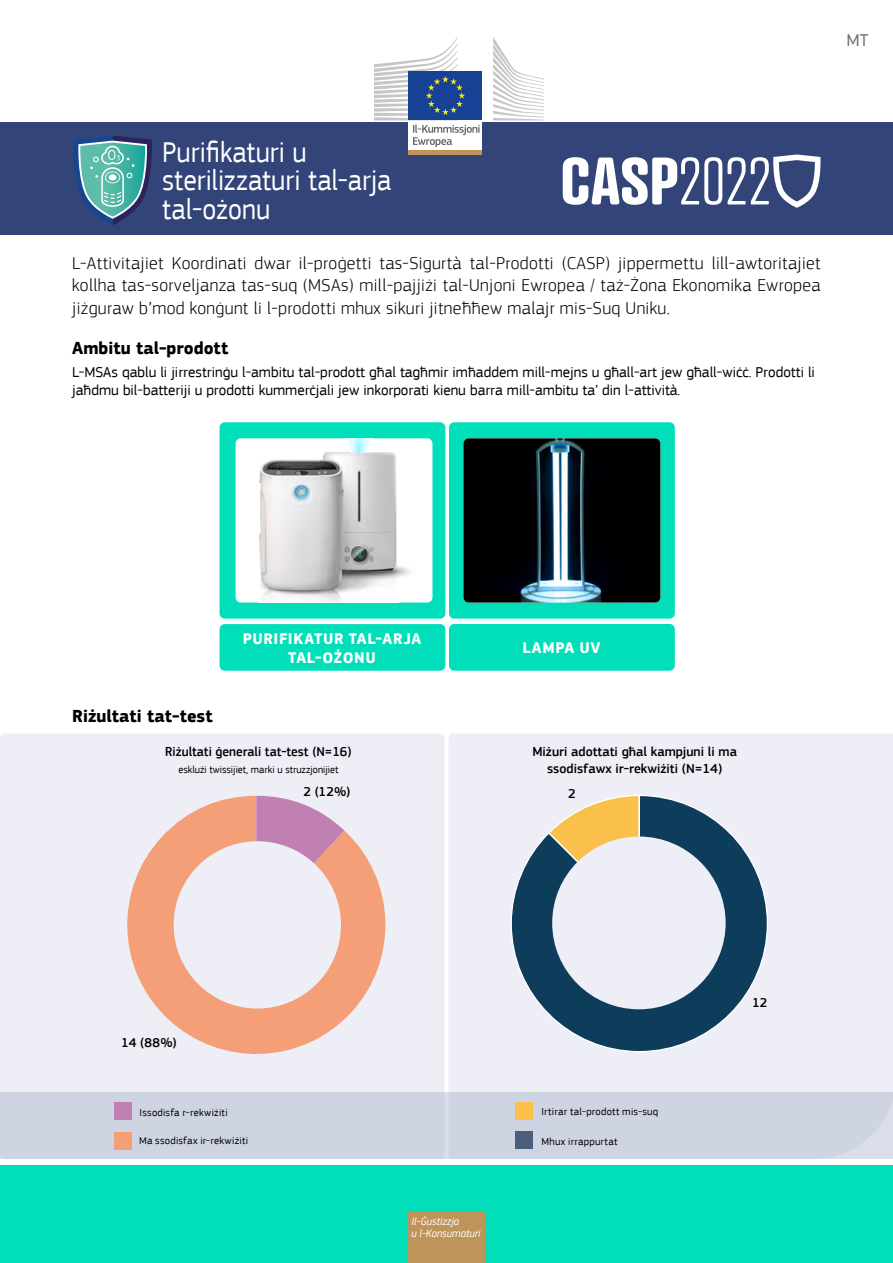
<style>
.page{position:relative;width:893px;height:1263px;background:#fff}
.page>*{position:absolute;margin:0;border:0;box-sizing:border-box;transform-origin:0 0}
.t1{font:30px/28.5px "EC Square Sans Pro";color:#fff;scale:.92 1}
.t2{font:300 18px/22.5px "EC Square Sans Pro";letter-spacing:.02em;color:#000;text-align:justify}
.t3{font:700 18px "EC Square Sans Pro";color:#000}
.t4{font:18px "EC Square Sans Pro";color:#706f6f}
.t5{font:700 15.9px/18.3px "EC Square Sans Pro";letter-spacing:.04em;color:#fff;text-align:center}
.t6{font:15px/18px "EC Square Sans Pro";color:#000}
.t7{font:500 13.5px/16.5px "EC Square Sans Pro";color:#000;text-align:center}
.t8{font:500 13.35px "EC Square Sans Pro";letter-spacing:.01em;color:#000}
.t9{font:italic 11.25px/12px "EC Square Sans Pro";color:#fff;scale:.93 1}
.t10{font:10.5px "EC Square Sans Pro";letter-spacing:.02em;color:#000}
.t11{font:10.5px "EC Square Sans Pro";color:#000}
</style>
<div class="page">
<div style="left:0;top:734px;width:445px;height:425px;background:#edeef6;border-radius:4px"></div>
<div style="left:449px;top:734px;width:444px;height:358px;background:#edeef6"></div>
<div style="left:0;top:1092px;width:893px;height:67px;background:#cfd4e3"></div>
<div style="left:0;top:121px;width:893px;height:114px;background:#334578"></div>
<div style="left:0;top:1165px;width:893px;height:98px;background:#00dfba"></div>
<div style="left:408px;top:1212px;width:77px;height:51px;background:#bf945b"></div>
<svg style="left:563px;top:157px;width:159px;height:48px"></svg>
<svg style="left:728px;top:154px;width:92px;height:54px"></svg>
<div style="left:220px;top:624px;width:225px;height:47px;background:#00dfba;border-radius:5px"></div>
<div style="left:449px;top:624px;width:226px;height:47px;background:#00dfba;border-radius:5px"></div>
<div style="left:220px;top:422px;width:225px;height:197px;background:#00dfba;border-radius:5px"></div>
<div style="left:449px;top:422px;width:226px;height:197px;background:#00dfba;border-radius:5px"></div>
<img style="left:463px;top:438px;width:197px;height:164px">
<div style="left:236px;top:438px;width:196px;height:164px;background:#fff;border-radius:5px"></div>
<img style="left:347px;top:438px;width:21px;height:8px">
<img style="left:349px;top:446px;width:19px;height:145px">
<img style="left:324px;top:450px;width:26px;height:152px">
<img style="left:368px;top:452px;width:26px;height:136px">
<img style="left:320px;top:454px;width:4px;height:146px">
<img style="left:394px;top:454px;width:4px;height:126px">
<img style="left:268px;top:459px;width:52px;height:140px">
<img style="left:260px;top:461px;width:8px;height:137px">
<svg style="left:398px;top:567px;width:12px;height:10px"></svg>
<svg style="left:50px;top:121px;width:297px;height:104px"></svg>
<div style="left:516px;top:1132px;width:17px;height:17px;background:#495e7a"></div>
<div style="left:516px;top:1102px;width:17px;height:17px;background:#fbbf4b"></div>
<svg style="left:127px;top:796px;width:259px;height:258px"></svg>
<svg style="left:256px;top:796px;width:88px;height:67px"></svg>
<div style="left:115px;top:1103px;width:17px;height:17px;background:#c080b2"></div>
<div style="left:115px;top:1133px;width:17px;height:17px;background:#f49f77"></div>
<svg style="left:510px;top:794px;width:259px;height:259px;background:#748a94"></svg>
<div style="left:552px;top:836px;width:174px;height:173px;background:#edeef6;border-radius:50%"></div>
<div style="left:409px;top:119px;width:73px;height:33px;background:linear-gradient(to right,#fff,#fff)"></div>
<hr style="left:409px;top:151px;width:73px;height:4px;background:#bf945b">
<svg style="left:493px;top:37px;width:51px;height:83px"></svg>
<div style="left:409px;top:71px;width:73px;height:49px;background:#164194"></div>
<svg style="left:374px;top:37px;width:106px;height:110px"></svg>
<p class="t4" style="left:846px;top:30px;width:23px">MT</p>
<h1 class="t1" style="left:162px;top:138px;width:250px">Purifikaturi u sterilizzaturi tal-arja tal-ożonu</h1>
<p class="t2" style="left:72px;top:251px;width:750px">L-Attivitajiet Koordinati dwar il-proġetti tas-Sigurtà tal-Prodotti (CASP) jippermettu lill-awtoritajiet kollha tas-sorveljanza tas-suq (MSAs) mill-pajjiżi tal-Unjoni Ewropea / taż-Żona Ekonomika Ewropea jiżguraw b’mod konġunt li l-prodotti mhux sikuri jitneħħew malajr mis-Suq Uniku.</p>
<p class="t3" style="left:72px;top:337px;width:158px">Ambitu tal-prodott</p>
<p class="t6" style="left:72px;top:363px;width:744px">L-MSAs qablu li jirrestrinġu l-ambitu tal-prodott għal tagħmir imħaddem mill-mejns u għall-art jew għall-wiċċ. Prodotti li jaħdmu bil-batteriji u prodotti kummerċjali jew inkorporati kienu barra mill-ambitu ta’ din l-attività.</p>
<p class="t3" style="left:72px;top:705px;width:142px">Riżultati tat-test</p>
<p class="t5" style="left:243px;top:630px;width:180px">PURIFIKATUR TAL-ARJA<br>TAL-OŻONU</p>
<p class="t5" style="left:522px;top:639px;width:80px">LAMPA UV</p>
<p class="t7" style="left:165px;top:744px;width:188px">Riżultati ġenerali tat-test (N=16)</p>
<p class="t7" style="left:532px;top:744px;width:206px">Miżuri adottati għal kampjuni li ma ssodisfawx ir-rekwiżiti (N=14)</p>
<p class="t11" style="left:178px;top:763px;width:161px">esklużi twissijiet, marki u struzzjonijiet</p>
<p class="t8" style="left:303px;top:783px;width:48px">2 (12%)</p>
<p class="t8" style="left:568px;top:786px;width:9px">2</p>
<p class="t8" style="left:121px;top:1035px;width:57px">14 (88%)</p>
<p class="t10" style="left:140px;top:1107px;width:90px">Issodisfa r-rekwiżiti</p>
<p class="t10" style="left:139px;top:1135px;width:111px">Ma ssodisfax ir-rekwiżiti</p>
<p class="t9" style="left:411px;top:1215px;width:76px">Il-Ġustizzja<br>u l-Konsumaturi</p>
<p class="t10" style="left:541px;top:1105px;width:118px">Irtirar tal-prodott mis-suq</p>
<p class="t10" style="left:541px;top:1135px;width:78px">Mhux irrappurtat</p>
<p class="t8" style="left:752px;top:995px;width:17px">12</p>
</div>
